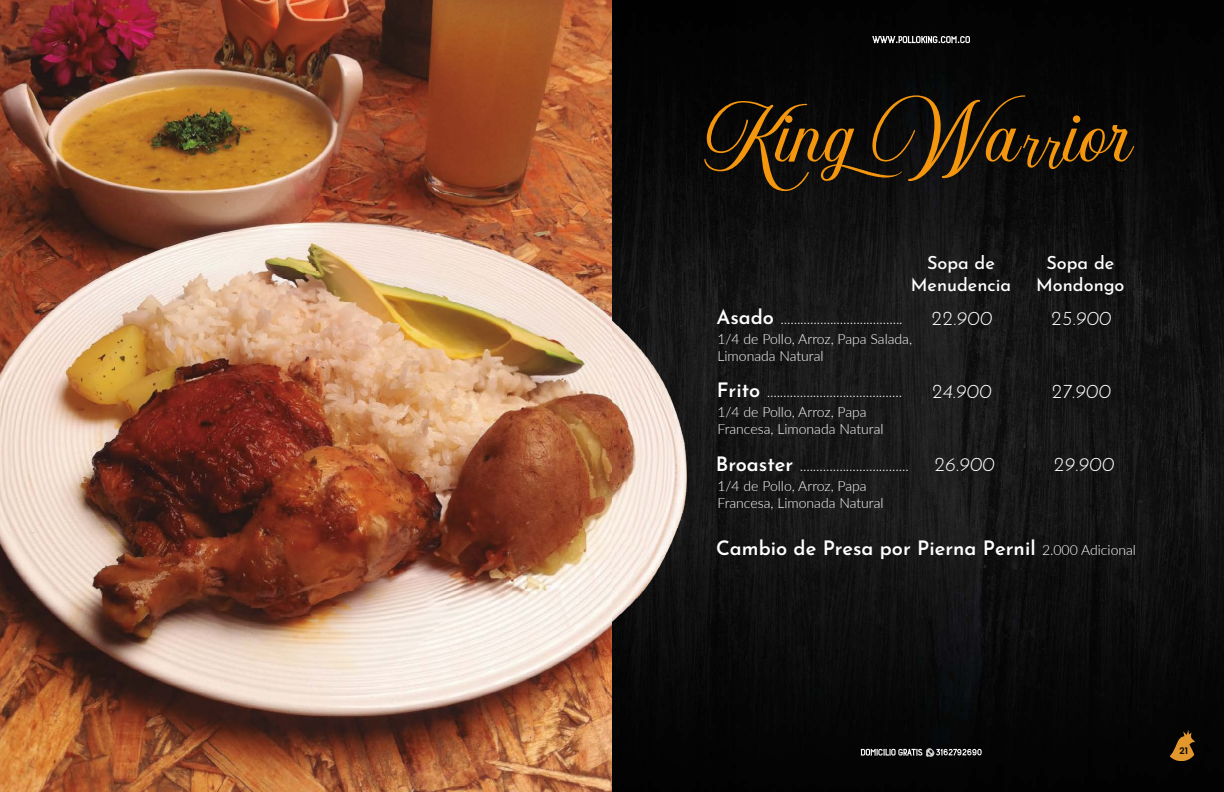
<style>
.page{position:relative;width:1224px;height:792px;background:#fff}
.page>*{position:absolute;margin:0;border:0;box-sizing:border-box;transform-origin:0 0}
.t1{font:66px "Nova Quinta PERSONALUSE";color:#f4960e}
.t2{font:300 20px "Josefin Sans";color:#fff}
.t3{font:600 20px "Josefin Sans";color:#fff}
.t4{font:italic 300 20px "Josefin Sans";color:#fff}
.t5{font:500 18px/21.6px "Josefin Sans";color:#fff;text-align:center}
.t6{font:300 14px/16.8px "Lato";color:#fff}
.t7{font:600 9px "Poppins";color:#020203}
.s1{font-weight:600}
.s2{font-family:"Lato";font-weight:300;font-size:14px}
</style>
<div class="page">
<img style="left:0;top:0;width:1224px;height:792px">
<svg style="left:1165px;top:730px;width:31px;height:31px"></svg>
<svg style="left:861px;top:748px;width:121px;height:9px"></svg>
<svg style="left:872px;top:36px;width:98px;height:7px"></svg>
<img style="left:612px;top:0;width:123px;height:792px">
<h1 class="t1" style="left:704px;top:100px;width:431px">KingWarrior</h1>
<h2 class="t2" style="left:716px;top:302px;width:188px"><span class="s1">Asado</span> .....................................</h2>
<p class="t5" style="left:911px;top:250px;width:102px">Sopa de<br>Menudencia</p>
<p class="t5" style="left:1036px;top:250px;width:90px">Sopa de<br>Mondongo</p>
<h2 class="t4" style="left:931px;top:301px;width:63px">22.900</h2>
<h2 class="t4" style="left:1051px;top:301px;width:62px">25.900</h2>
<p class="t6" style="left:717px;top:330px;width:196px">1/4 de Pollo, Arroz, Papa Salada,<br>Limonada Natural</p>
<h2 class="t2" style="left:717px;top:375px;width:187px"><span class="s1">Frito</span> .........................................</h2>
<p class="t6" style="left:717px;top:403px;width:168px">1/4 de Pollo, Arroz, Papa<br>Francesa, Limonada Natural</p>
<h2 class="t2" style="left:716px;top:448px;width:194px"><span class="s1">Broaster</span> .................................</h2>
<p class="t6" style="left:717px;top:477px;width:168px">1/4 de Pollo, Arroz, Papa<br>Francesa, Limonada Natural</p>
<h2 class="t4" style="left:932px;top:374px;width:61px">24.900</h2>
<h2 class="t4" style="left:934px;top:447px;width:62px">26.900</h2>
<h2 class="t4" style="left:1051px;top:374px;width:61px">27.900</h2>
<h2 class="t4" style="left:1054px;top:447px;width:62px">29.900</h2>
<h2 class="t3" style="left:716px;top:531px;width:422px">Cambio de Presa por Pierna Pernil <span class="s2">2.000 Adicional</span></h2>
<p class="t7" style="left:1180px;top:746px;width:10px">21</p>
</div>
